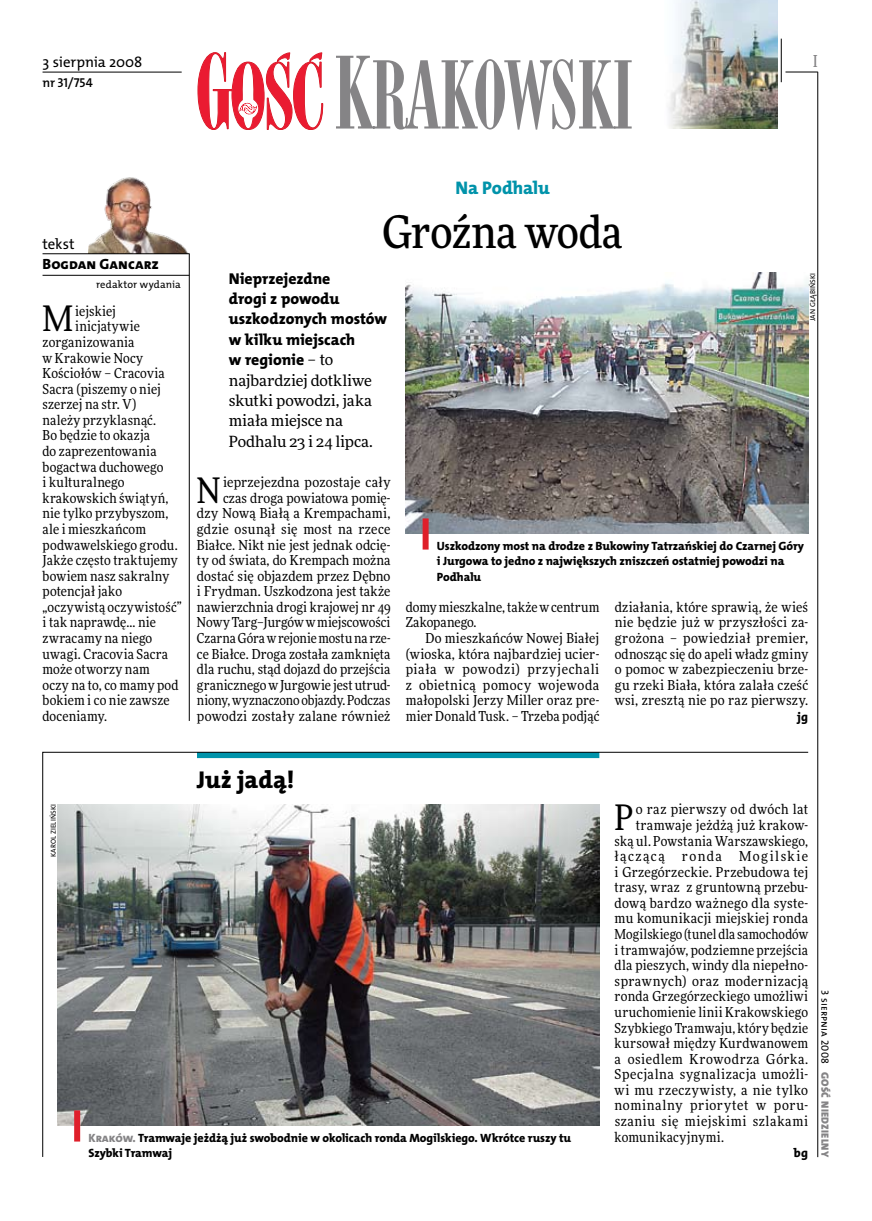
<style>
.page{position:relative;width:872px;height:1221px;background:#fff}
.page>*{position:absolute;margin:0;border:0;box-sizing:border-box;transform-origin:0 0}
.t1{font:500 45px "Freeday Narrow";letter-spacing:-.01em;color:#000}
.t2{font:35.25px "Freeday Narrow News";color:#000}
.t3{font:24.45px "The Mix HP8 Ex Bld";color:#000}
.t4{font:18.3px "The Mix HP8 Ex Bld";color:#0093aa}
.t5{font:500 16.5px "Freeday Narrow";color:#858486;scale:.9 1}
.t6{font:15.75px/20.4px "The Mix HP8 Ex Bld";letter-spacing:-.005em;color:#000}
.t7{font:15.45px/20.4px "Freeday News";letter-spacing:-.005em;color:#000}
.t8{font:14.85px "The Mix HP5 Plain";color:#000}
.t9{font:14.85px "The Mix HP8 Ex Bld";color:#000}
.t10{font:13.8px/15.6px "Freeday Narrow News";letter-spacing:.01em;color:#000;text-align:justify}
.t11{font:13.8px "Freeday Narrow News";letter-spacing:.1em;color:#000}
.t12{font:12.9px "The Mix HP6 Se Bld";letter-spacing:-.01em;color:#000}
.t13{font:12.45px "The Mix HP8 Ex Bld";color:#000}
.t14{font:12px/15.6px "The Mix HP8 Ex Bld";letter-spacing:-.005em;color:#000}
.t15{font:10.5px "The Mix HP5 Plain";letter-spacing:.01em;color:#000}
.t16{font:10.5px "The Mix HP9 Blk";letter-spacing:.025em;color:#858486}
.t17{font:7.2px "The Mix HP5 Plain";letter-spacing:.015em;color:#000}
.s1{font-family:"Freeday News";font-size:15.45px}
.s2{color:#858486}
</style>
<div class="page">
<hr style="left:817px;top:72px;width:1px;height:1084px;background:#000">
<hr style="left:781px;top:39px;width:1px;height:43px;background:#000">
<svg style="left:42px;top:751px;width:766px;height:406px"></svg>
<img style="left:668px;top:0;width:109px;height:128px">
<hr style="left:189px;top:253px;width:1px;height:468px;background:#000">
<img style="left:89px;top:177px;width:99px;height:76px">
<hr style="left:43px;top:253px;width:146px;height:1px;background:#000">
<hr style="left:43px;top:275px;width:146px;height:1px;background:#000">
<hr style="left:785px;top:72px;width:32px;height:1px;background:#000">
<svg style="left:197px;top:52px;width:126px;height:78px"></svg>
<svg style="left:336px;top:56px;width:295px;height:74px"></svg>
<hr style="left:43px;top:72px;width:139px;height:1px;background:#000">
<img style="left:57px;top:804px;width:542px;height:321px">
<img style="left:406px;top:272px;width:402px;height:262px">
<div style="left:74px;top:1110px;width:6px;height:31px;background:#df1f2a"></div>
<div style="left:422px;top:518px;width:6px;height:31px;background:#df1f2a"></div>
<p class="t8" style="left:43px;top:53px;width:101px">3 sierpnia 2008</p>
<p class="t12" style="left:43px;top:75px;width:52px">nr 31/754</p>
<p class="t5" style="left:813px;top:50px;width:6px">I</p>
<p class="t8" style="left:43px;top:234px;width:33px">tekst</p>
<p class="t9" style="left:43px;top:254px;width:118px">Bogdan Gancarz</p>
<p class="t15" style="left:96px;top:278px;width:86px">redaktor wydania</p>
<h2 class="t2" style="left:43px;top:297px;width:32px">M</h2>
<p class="t10" style="left:75px;top:303px;width:42px">iejskiej</p>
<p class="t10" style="left:75px;top:318px;width:66px">inicjatywie</p>
<p class="t10" style="left:43px;top:334px;width:93px">zorganizowania</p>
<p class="t10" style="left:43px;top:350px;width:102px">w Krakowie Nocy</p>
<p class="t10" style="left:43px;top:365px;width:124px">Kościołów – Cracovia</p>
<p class="t10" style="left:43px;top:381px;width:120px">Sacra (piszemy o niej</p>
<p class="t10" style="left:43px;top:396px;width:95px">szerzej na str. V)</p>
<p class="t10" style="left:43px;top:412px;width:115px">należy przyklasnąć.</p>
<p class="t10" style="left:43px;top:427px;width:109px">Bo będzie to okazja</p>
<p class="t10" style="left:43px;top:443px;width:116px">do zaprezentowania</p>
<p class="t10" style="left:43px;top:459px;width:122px">bogactwa duchowego</p>
<p class="t10" style="left:43px;top:474px;width:83px">i kulturalnego</p>
<p class="t10" style="left:43px;top:490px;width:127px">krakowskich świątyń,</p>
<p class="t10" style="left:43px;top:505px;width:127px">nie tylko przybyszom,</p>
<p class="t10" style="left:43px;top:521px;width:105px">ale i mieszkańcom</p>
<p class="t10" style="left:43px;top:536px;width:137px">podwawelskiego grodu.</p>
<p class="t10" style="left:43px;top:552px;width:137px">Jakże często traktujemy</p>
<p class="t10" style="left:43px;top:568px;width:128px">bowiem nasz sakralny</p>
<p class="t10" style="left:43px;top:583px;width:81px">potencjał jako</p>
<p class="t10" style="left:43px;top:599px;width:141px">„oczywistą oczywistość”</p>
<p class="t10" style="left:43px;top:614px;width:115px">i tak naprawdę... nie</p>
<p class="t10" style="left:43px;top:630px;width:111px">zwracamy na niego</p>
<p class="t10" style="left:43px;top:645px;width:127px">uwagi. Cracovia Sacra</p>
<p class="t10" style="left:43px;top:661px;width:109px">może otworzy nam</p>
<p class="t10" style="left:43px;top:677px;width:137px">oczy na to, co mamy pod</p>
<p class="t10" style="left:43px;top:692px;width:129px">bokiem i co nie zawsze</p>
<p class="t10" style="left:43px;top:708px;width:66px">doceniamy.</p>
<h3 class="t4" style="left:455px;top:175px;width:96px">Na Podhalu</h3>
<h1 class="t1" style="left:382px;top:204px;width:241px">Groźna woda</h1>
<p class="t6" style="left:229px;top:268px;width:160px">Nieprzejezdne<br>drogi z powodu uszkodzonych mostów w kilku miejscach<br>w regionie <span class="s1">– to</span></p>
<p class="t7" style="left:229px;top:369px;width:145px">najbardziej dotkliwe skutki powodzi, jaka miała miejsce na<br>Podhalu 23 i 24 lipca.</p>
<p class="t17" style="left:808px;top:321px;width:50px;rotate:-90deg">Jan Głąbiński</p>
<p class="t10" style="left:197px;top:474px;width:195px;text-align:right">ieprzejezdna pozostaje cały czas droga powiatowa pomię-<br>dzy Nową Białą a Krempachami, gdzie osunął się most na rzece<br>Białce. Nikt nie jest jednak odcię&shy;ty od świata, do Krempach można dostać się objazdem przez Dębno i Frydman. Uszkodzona jest także nawierzchnia drogi krajowej nr 49<br>Nowy Targ–Jurgów wmiejscowości<br>Czarna Góra wrejonie mostu na rze&shy;ce Białce. Droga została zamknięta dla ruchu, stąd dojazd do przejścia granicznego w Jurgowie jest utrud&shy;niony, wyznaczono objazdy. Podczas powodzi zostały zalane również</p>
<h2 class="t2" style="left:197px;top:468px;width:25px">N</h2>
<p class="t14" style="left:437px;top:538px;width:369px">Uszkodzony most na drodze z Bukowiny Tatrzańskiej do Czarnej Góry i Jurgowa to jedno z największych zniszczeń ostatniej powodzi na<br>Podhalu</p>
<p class="t10" style="left:406px;top:599px;width:195px">domy mieszkalne, także w centrum<br>Zakopanego.</p>
<p class="t10" style="left:406px;top:630px;width:195px;text-indent:20px">Do mieszkańców Nowej Białej (wioska, która najbardziej ucier&shy;piała w powodzi) przyjechali z obietnicą pomocy wojewoda małopolski Jerzy Miller oraz pre&shy;mier Donald Tusk. – Trzeba podjąć</p>
<p class="t10" style="left:614px;top:599px;width:195px">działania, które sprawią, że wieś nie będzie już w przyszłości za&shy;grożona – powiedział premier, odnosząc się do apeli władz gminy o pomoc w zabezpieczeniu brze&shy;gu rzeki Biała, która zalała cześć wsi, zresztą nie po raz pierwszy.</p>
<p class="t13" style="left:797px;top:708px;width:12px">jg</p>
<h3 class="t3" style="left:197px;top:764px;width:99px">Już jadą!</h3>
<p class="t17" style="left:49px;top:857px;width:55px;rotate:-90deg">Karol Zieliński</p>
<p class="t14" style="left:88px;top:1129px;width:484px"><span class="s2">Kraków.</span> Tramwaje jeżdżą już swobodnie w okolicach ronda Mogilskiego. Wkrótce ruszy tu<br>Szybki Tramwaj</p>
<h2 class="t2" style="left:614px;top:795px;width:21px">P</h2>
<p class="t10" style="left:636px;top:801px;width:174px">o raz pierwszy od dwóch lat</p>
<p class="t10" style="left:636px;top:817px;width:174px">tramwaje jeżdżą już krakow-</p>
<p class="t10" style="left:614px;top:832px;width:195px">ską ul. Powstania Warszawskiego,</p>
<p class="t11" style="left:614px;top:847px;width:52px">łączącą</p>
<p class="t10" style="left:682px;top:848px;width:42px">ronda</p>
<p class="t10" style="left:614px;top:848px;width:195px;text-indent:125px">Mogilskie i Grzegórzeckie. Przebudowa tej trasy, wraz z gruntowną przebu&shy;dową bardzo ważnego dla syste&shy;mu komunikacji miejskiej ronda Mogilskiego (tunel dla samochodów i tramwajów, podziemne przejścia dla pieszych, windy dla niepełno&shy;sprawnych) oraz modernizacją ronda Grzegórzeckiego umożliwi uruchomienie linii Krakowskiego Szybkiego Tramwaju, który będzie kursował między Kurdwanowem a osiedlem Krowodrza Górka.<br>Specjalna sygnalizacja umożli&shy;wi mu rzeczywisty, a nie tylko nominalny priorytet w poru&shy;szaniu się miejskimi szlakami komunikacyjnymi.</p>
<p class="t13" style="left:794px;top:1144px;width:16px">bg</p>
<p class="t15" style="left:832px;top:990px;width:75px;rotate:90deg">3 sierpnia 2008</p>
<p class="t16" style="left:832px;top:1071px;width:87px;rotate:90deg">Gość Niedzielny</p>
</div>
